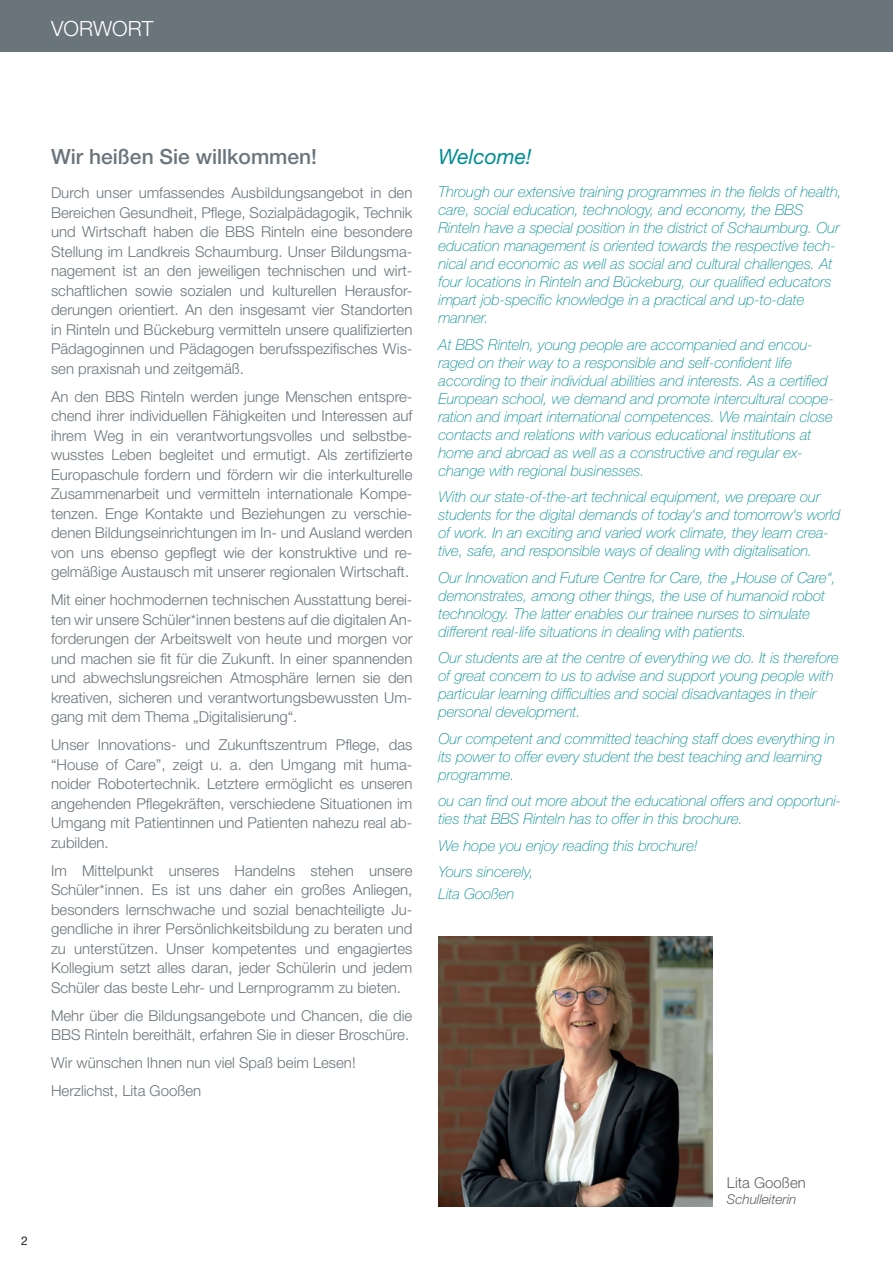
<style>
.page{position:relative;width:893px;height:1263px;background:#fff}
.page>*{position:absolute;margin:0;border:0;box-sizing:border-box;transform-origin:0 0}
.t1{font:500 21px "Helvetica Neue LT Std";color:#6a757b}
.t2{font:italic 21px "Helvetica Neue LT Std";color:#008d94}
.t3{font:300 21px "Helvetica Neue LT Std";color:#fff}
.t4{font:300 15px/19.5px "Helvetica Neue LT Std";color:#6a757b;text-align:justify}
.t5{font:italic 100 15px/18px "Helvetica Neue LT Std";color:#008d94}
.t6{font:300 15px "Helvetica Neue LT Std";color:#636366}
.t7{font:italic 300 13.5px "Helvetica Neue LT Std";color:#636366}
.t8{font:12px "Helvetica Neue LT Std";color:#231f20}
</style>
<div class="page">
<img style="left:438px;top:936px;width:274px;height:270px">
<div style="left:0;top:0;width:893px;height:51px;background:#6a757b"></div>
<p class="t3" style="left:51px;top:16px;width:104px">VORWORT</p>
<p class="t1" style="left:51px;top:144px;width:268px">Wir heißen Sie willkommen!</p>
<p class="t4" style="left:51px;top:183px;width:363px">Durch unser umfassendes Ausbildungsangebot in den Bereichen Gesundheit, Pflege, Sozialpädagogik, Technik und Wirtschaft haben die BBS Rinteln eine besondere Stellung im Landkreis Schaumburg. Unser Bildungsma&shy;nagement ist an den jeweiligen technischen und wirt&shy;schaftlichen sowie sozialen und kulturellen Herausfor&shy;derungen orientiert. An den insgesamt vier Standorten in Rinteln und Bückeburg vermitteln unsere qualifizierten Pädagoginnen und Pädagogen berufsspezifisches Wis&shy;sen praxisnah und zeitgemäß.</p>
<p class="t4" style="left:51px;top:386px;width:363px">An den BBS Rinteln werden junge Menschen entspre&shy;chend ihrer individuellen Fähigkeiten und Interessen auf ihrem Weg in ein verantwortungsvolles und selbstbe&shy;wusstes Leben begleitet und ermutigt. Als zertifizierte Europaschule fordern und fördern wir die interkulturelle Zusammenarbeit und vermitteln internationale Kompe&shy;tenzen. Enge Kontakte und Beziehungen zu verschie&shy;denen Bildungseinrichtungen im In- und Ausland werden von uns ebenso gepflegt wie der konstruktive und re&shy;gelmäßige Austausch mit unserer regionalen Wirtschaft.</p>
<p class="t4" style="left:51px;top:590px;width:363px">Mit einer hochmodernen technischen Ausstattung berei&shy;ten wir unsere Schüler*innen bestens auf die digitalen An&shy;forderungen der Arbeitswelt von heute und morgen vor und machen sie fit für die Zukunft. In einer spannenden und abwechslungsreichen Atmosphäre lernen sie den kreativen, sicheren und verantwortungsbewussten Um&shy;gang mit dem Thema „Digitalisierung“.</p>
<p class="t4" style="left:51px;top:735px;width:363px">Unser Innovations- und Zukunftszentrum Pflege, das “House of Care”, zeigt u. a. den Umgang mit huma&shy;noider Robotertechnik. Letztere ermöglicht es unseren angehenden Pflegekräften, verschiedene Situationen im Umgang mit Patientinnen und Patienten nahezu real ab&shy;zubilden.</p>
<p class="t4" style="left:51px;top:860px;width:363px">Im Mittelpunkt unseres Handelns stehen unsere Schüler*innen. Es ist uns daher ein großes Anliegen, besonders lernschwache und sozial benachteiligte Ju&shy;gendliche in ihrer Persönlichkeitsbildung zu beraten und zu unterstützen. Unser kompetentes und engagiertes Kollegium setzt alles daran, jeder Schülerin und jedem Schüler das beste Lehr- und Lernprogramm zu bieten.</p>
<p class="t4" style="left:51px;top:1005px;width:363px">Mehr über die Bildungsangebote und Chancen, die die<br>BBS Rinteln bereithält, erfahren Sie in dieser Broschüre.</p>
<p class="t4" style="left:51px;top:1053px;width:306px">Wir wünschen Ihnen nun viel Spaß beim Lesen!</p>
<p class="t4" style="left:51px;top:1081px;width:152px">Herzlichst, Lita Gooßen</p>
<p class="t2" style="left:438px;top:144px;width:94px">Welcome!</p>
<p class="t5" style="left:438px;top:183px;width:405px">Through our extensive training programmes in the fields of health, care, social education, technology, and economy, the BBS Rinteln have a special position in the district of Schaumburg. Our education management is oriented towards the respective tech&shy;nical and economic as well as social and cultural challenges. At four locations in Rinteln and Bückeburg, our qualified educators impart job-specific knowledge in a practical and up-to-date manner.</p>
<p class="t5" style="left:438px;top:335px;width:397px">At BBS Rinteln, young people are accompanied and encou&shy;raged on their way to a responsible and self-confident life according to their individual abilities and interests. As a certified European school, we demand and promote intercultural coope&shy;ration and impart international competences. We maintain close contacts and relations with various educational institutions at home and abroad as well as a constructive and regular ex&shy;change with regional businesses.</p>
<p class="t5" style="left:438px;top:488px;width:404px">With our state-of-the-art technical equipment, we prepare our students for the digital demands of today‘s and tomorrow‘s world of work. In an exciting and varied work climate, they learn crea&shy;tive, safe, and responsible ways of dealing with digitalisation.</p>
<p class="t5" style="left:438px;top:568px;width:399px">Our Innovation and Future Centre for Care, the „House of Care“, demonstrates, among other things, the use of humanoid robot technology. The latter enables our trainee nurses to simulate different real-life situations in dealing with patients.</p>
<p class="t5" style="left:438px;top:649px;width:402px">Our students are at the centre of everything we do. It is therefore of great concern to us to advise and support young people with particular learning difficulties and social disadvantages in their personal development.</p>
<p class="t5" style="left:438px;top:729px;width:398px">Our competent and committed teaching staff does everything in its power to offer every student the best teaching and learning programme.</p>
<p class="t5" style="left:438px;top:792px;width:404px">ou can find out more about the educational offers and opportuni&shy;ties that BBS Rinteln has to offer in this brochure.</p>
<p class="t5" style="left:438px;top:836px;width:260px">We hope you enjoy reading this brochure!</p>
<p class="t5" style="left:438px;top:863px;width:97px">Yours sincerely,</p>
<p class="t5" style="left:438px;top:884px;width:77px">Lita Gooßen</p>
<p class="t8" style="left:21px;top:1233px;width:8px">2</p>
<p class="t6" style="left:727px;top:1173px;width:80px">Lita Gooßen</p>
<p class="t7" style="left:727px;top:1191px;width:71px">Schulleiterin</p>
</div>
